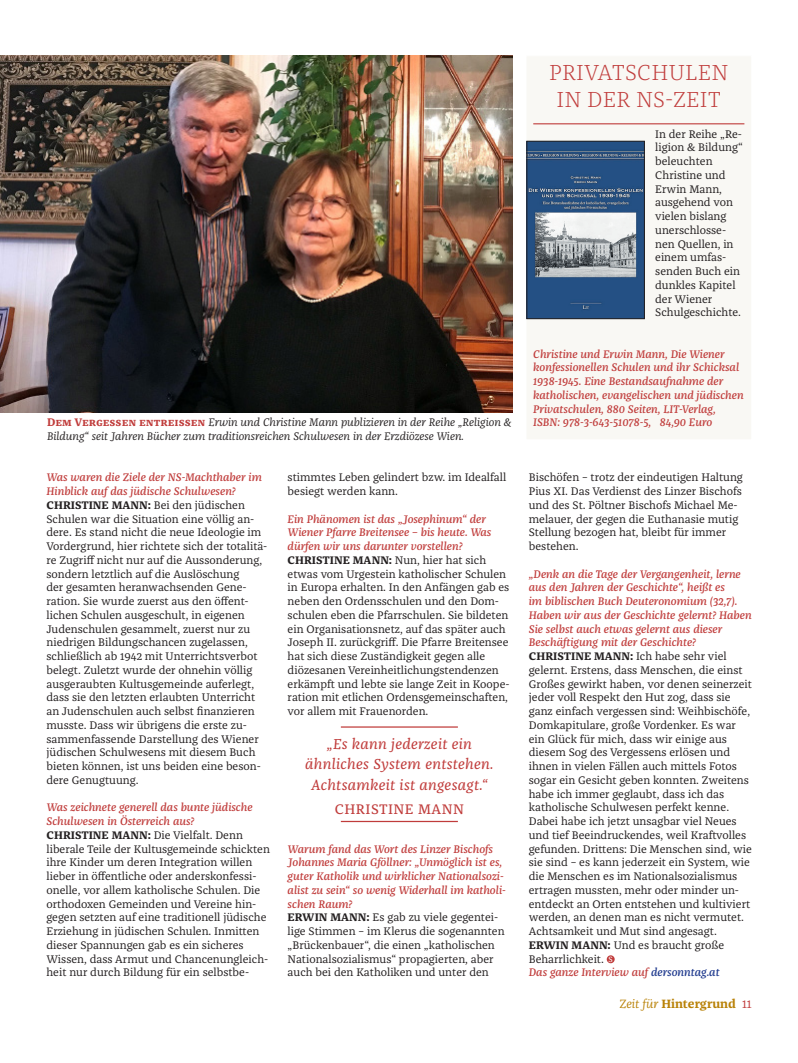
<style>
.page{position:relative;width:798px;height:1063px;background:#fff}
.page>*{position:absolute;margin:0;border:0;box-sizing:border-box;transform-origin:0 0}
.H_Info{font:300 22.5px/27.2px "Franziska OT";letter-spacing:.01em;color:#c03c3b;text-align:center}
.Zitat_im_Text{font:italic 15px/20.4px "Franziska OT";letter-spacing:.02em;color:#c03c3b;text-align:center}
.Zitat_im_Text-2{font:14.38px "Franziska OT";letter-spacing:.03em;color:#c03c3b}
.t1{font:700 12.5px "Franziska OT";color:#b98208}
.Text{font:11.38px/13.8px "Franziska OT";color:#231f20}
.Text_Verweiß{font:italic 500 11.38px/13.8px "Franziska OT";color:#c03c3b}
.Text_Verweiß-2{font:11.38px/13.8px "Franziska OT";color:#231f20}
.Text-2{font:italic 11.38px "Franziska OT";color:#231f20}
.Text_Frage{font:italic 500 11.38px/13.8px "Franziska OT";color:#c03c3b}
.Text-3{font:italic 500 11.38px "Franziska OT";color:#c03c3b}
.t2{font:7.88px "Franziska OT";color:#fff}
.s1{font-weight:700;font-style:normal;color:#c03c3b}
.s2{font-weight:500;font-style:italic;color:#c03c3b}
.s3{font-weight:700}
.s4{color:#1c378c}
.s5{font-weight:400;font-style:italic}
.s6{font-weight:400;color:#c03c3b}
</style>
<div class="page">
<div style="left:606px;top:955px;width:8px;height:8px;background:#c03c3b;border-radius:50%"></div>
<img style="left:0;top:56px;width:512px;height:357px">
<div style="left:525px;top:56px;width:226px;height:384px;background:#f9f8f4"></div>
<hr style="left:533px;top:123px;width:211px;height:1px;background:#c03c3b">
<div style="left:525px;top:56px;width:226px;height:384px;border:1px solid #fff"></div>
<img style="left:528px;top:143px;width:114px;height:174px">
<div style="left:526px;top:141px;width:118px;height:178px;border:1px solid #231f20"></div>
<hr style="left:341px;top:726px;width:116px;height:2px;background:#c03c3b">
<hr style="left:341px;top:821px;width:116px;height:1px;background:#c03c3b">
<p class="H_Info" style="left:549px;top:59px;width:181px">PRIVATSCHULEN<br>IN DER NS-ZEIT</p>
<p class="Text_Verweiß-2" style="left:655px;top:127px;width:89px">In der Reihe „Re&shy;ligion &amp; Bildung“ beleuchten<br>Christine und<br>Erwin Mann, ausgehend von vielen bislang unerschlosse&shy;nen Quellen, in einem umfas&shy;senden Buch ein dunkles Kapitel der Wiener<br>Schulgeschichte.</p>
<p class="Text_Verweiß" style="left:533px;top:347px;width:212px">Christine und Erwin Mann, Die Wiener konfessionellen Schulen und ihr Schicksal 1938-1945. Eine Bestandsaufnahme der katholischen, evangelischen und jüdischen Privatschulen, 880 Seiten, LIT-Verlag,</p>
<p class="Text-2" style="left:47px;top:416px;width:466px"><span class="s1">Dem Vergessen entreissen</span> Erwin und Christine Mann publizieren in der Reihe „Religion &amp;</p>
<p class="Text_Verweiß" style="left:533px;top:416px;width:180px">ISBN: 978-3-643-51078-5, 84,90 Euro</p>
<p class="Text-2" style="left:47px;top:430px;width:418px">Bildung“ seit Jahren Bücher zum traditionsreichen Schulwesen in der Erzdiözese Wien.</p>
<p class="Text" style="left:46px;top:471px;width:222px"><span class="s2">Was waren die Ziele der NS-Machthaber im Hinblick auf das jüdische Schulwesen?<br></span><span class="s3">CHRISTINE MANN:</span> Bei den jüdischen Schulen war die Situation eine völlig an&shy;dere. Es stand nicht die neue Ideologie im Vordergrund, hier richtete sich der totalitä&shy;re Zugriff nicht nur auf die Aussonderung, sondern letztlich auf die Auslöschung<br>der gesamten heranwachsenden Gene&shy;ration. Sie wurde zuerst aus den öffent&shy;lichen Schulen ausgeschult, in eigenen Judenschulen gesammelt, zuerst nur zu niedrigen Bildungschancen zugelassen, schließlich ab 1942 mit Unterrichtsverbot belegt. Zuletzt wurde der ohnehin völlig ausgeraubten Kultusgemeinde auferlegt, dass sie den letzten erlaubten Unterricht an Judenschulen auch selbst finanzieren musste. Dass wir übrigens die erste zu&shy;sammenfassende Darstellung des Wiener jüdischen Schulwesens mit diesem Buch bieten können, ist uns beiden eine beson&shy;dere Genugtuung.</p>
<p class="Text_Frage" style="left:46px;top:801px;width:208px">Was zeichnete generell das bunte jüdische<br>Schulwesen in Österreich aus?</p>
<p class="Text" style="left:46px;top:828px;width:225px"><span class="s3">CHRISTINE MANN:</span> Die Vielfalt. Denn liberale Teile der Kultusgemeinde schickten ihre Kinder um deren Integration willen lieber in öffentliche oder anderskonfessi&shy;onelle, vor allem katholische Schulen. Die orthodoxen Gemeinden und Vereine hin&shy;gegen setzten auf eine traditionell jüdische Erziehung in jüdischen Schulen. Inmitten dieser Spannungen gab es ein sicheres Wissen, dass Armut und Chancenungleich&shy;heit nur durch Bildung für ein selbstbe-</p>
<p class="Text" style="left:287px;top:471px;width:220px">stimmtes Leben gelindert bzw. im Idealfall besiegt werden kann.</p>
<p class="Text" style="left:287px;top:512px;width:223px"><span class="s2">Ein Phänomen ist das „Josephinum“ der Wiener Pfarre Breitensee – bis heute. Was dürfen wir uns darunter vorstellen?<br></span><span class="s3">CHRISTINE MANN:</span> Nun, hier hat sich etwas vom Urgestein katholischer Schulen in Europa erhalten. In den Anfängen gab es neben den Ordensschulen und den Dom&shy;schulen eben die Pfarrschulen. Sie bildeten ein Organisationsnetz, auf das später auch Joseph II. zurückgriff. Die Pfarre Breitensee hat sich diese Zuständigkeit gegen alle diözesanen Vereinheitlichungstendenzen erkämpft und lebte sie lange Zeit in Koope&shy;ration mit etlichen Ordensgemeinschaften, vor allem mit Frauenorden.</p>
<p class="Zitat_im_Text" style="left:305px;top:734px;width:190px">„Es kann jederzeit ein ähnliches System entstehen.<br>Achtsamkeit ist angesagt.“</p>
<p class="Zitat_im_Text-2" style="left:334px;top:801px;width:131px">CHRISTINE MANN</p>
<p class="Text" style="left:287px;top:842px;width:219px"><span class="s2">Warum fand das Wort des Linzer Bischofs Johannes Maria Gföllner: „Unmöglich ist es, guter Katholik und wirklicher Nationalsozi&shy;alist zu sein“ so wenig Widerhall im katholi&shy;schen Raum?<br></span><span class="s3">ERWIN MANN:</span> Es gab zu viele gegentei&shy;lige Stimmen – im Klerus die sogenannten „Brückenbauer“, die einen „katholischen Nationalsozialismus“ propagierten, aber auch bei den Katholiken und unter den</p>
<p class="Text" style="left:528px;top:471px;width:215px">Bischöfen – trotz der eindeutigen Haltung Pius XI. Das Verdienst des Linzer Bischofs und des St. Pöltner Bischofs Michael Me&shy;melauer, der gegen die Euthanasie mutig Stellung bezogen hat, bleibt für immer bestehen.</p>
<p class="Text" style="left:528px;top:567px;width:224px"><span class="s2">„Denk an die Tage der Vergangenheit, lerne aus den Jahren der Geschichte“, heißt es<br>im biblischen Buch Deuteronomium (32,7).<br>Haben wir aus der Geschichte gelernt? Haben Sie selbst auch etwas gelernt aus dieser Beschäftigung mit der Geschichte?<br></span><span class="s3">CHRISTINE MANN:</span> Ich habe sehr viel gelernt. Erstens, dass Menschen, die einst Großes gewirkt haben, vor denen seinerzeit jeder voll Respekt den Hut zog, dass sie ganz einfach vergessen sind: Weihbischöfe, Domkapitulare, große Vordenker. Es war ein Glück für mich, dass wir einige aus diesem Sog des Vergessens erlösen und ihnen in vielen Fällen auch mittels Fotos sogar ein Gesicht geben konnten. Zweitens habe ich immer geglaubt, dass ich das katholische Schulwesen perfekt kenne.<br>Dabei habe ich jetzt unsagbar viel Neues und tief Beeindruckendes, weil Kraftvolles gefunden. Drittens: Die Menschen sind, wie sie sind – es kann jederzeit ein System, wie die Menschen es im Nationalsozialismus ertragen mussten, mehr oder minder un&shy;entdeckt an Orten entstehen und kultiviert werden, an denen man es nicht vermutet.<br>Achtsamkeit und Mut sind angesagt.<br><span class="s3">ERWIN MANN:</span> Und es braucht große Beharrlichkeit.</p>
<p class="t2" style="left:608px;top:955px;width:6px">S</p>
<p class="Text-3" style="left:528px;top:966px;width:192px">Das ganze Interview auf <span class="s4">dersonntag.at</span></p>
<p class="t1" style="left:619px;top:996px;width:134px"><span class="s5">Zeit für</span> Hintergrund <span class="s6">11</span></p>
</div>
